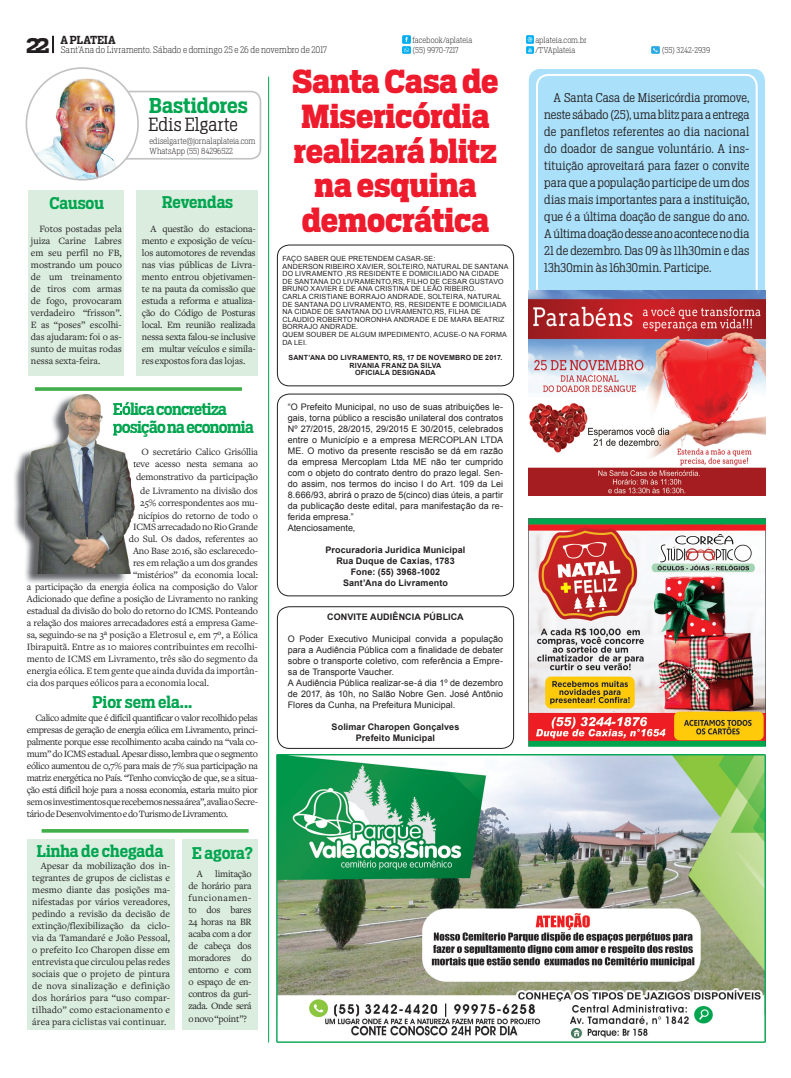
<style>
.page{position:relative;width:791px;height:1078px;background:#fff}
.page>*{position:absolute;margin:0;border:0;box-sizing:border-box;transform-origin:0 0}
.t1{font:900 31.5px/34.6px "Antenna Serif Condensed";color:#ee1b2d;text-align:center}
.t2{font:700 20.3px "Antenna Serif Condensed";color:#00a54f}
.t3{font:300 18px "Antenna Serif Condensed";letter-spacing:.01em;color:#231f20}
.t4{font:700 16px "Antenna Serif Condensed";letter-spacing:-.01em;color:#00a54f}
.t5{font:700 16px/18px "Antenna Serif Condensed";letter-spacing:-.04em;color:#00a54f}
.t6{font:300 12px/17px "Antenna Serif Condensed";letter-spacing:.005em;color:#231f20;text-align:justify}
.t7{font:700 11px "Antenna Serif Condensed";letter-spacing:.005em;color:#231f20}
.t8{font:10px/12px "Freight Text";letter-spacing:-.02em;color:#231f20;text-align:justify}
.t9{font:9px/11px "Arial";letter-spacing:.005em;color:#231f20}
.t10{font:700 9px/11px "Arial";letter-spacing:.01em;color:#231f20;text-align:center}
.t11{font:300 expanded 9px "Antenna Serif Condensed";letter-spacing:.005em;color:#231f20}
.t12{font:300 expanded 8.2px/9.8px "Antenna Serif Condensed";color:#231f20}
.t13{font:300 expanded 8px "Antenna Serif Condensed";letter-spacing:.005em;color:#231f20}
.t14{font:7.1px/7.6px "Arial";letter-spacing:.02em;color:#231f20}
.t15{font:700 7.1px/7.6px "Arial";letter-spacing:.02em;color:#231f20;text-align:center}
.s1{font-family:"Antenna Serif";font-weight:900;font-size:20px}
</style>
<div class="page">
<svg style="left:52px;top:36px;width:2px;height:17px"></svg>
<svg style="left:652px;top:46px;width:7px;height:8px"></svg>
<svg style="left:403px;top:36px;width:7px;height:18px"></svg>
<svg style="left:526px;top:36px;width:8px;height:18px"></svg>
<div style="left:277px;top:606px;width:237px;height:142px;border:1px solid #231f20;border-radius:12px"></div>
<div style="left:277px;top:393px;width:237px;height:203px;border:1px solid #231f20;border-radius:12px"></div>
<div style="left:277px;top:244px;width:237px;height:142px;border:1px solid #231f20;border-radius:12px"></div>
<img style="left:528px;top:518px;width:237px;height:228px">
<img style="left:277px;top:754px;width:488px;height:288px">
<div style="left:108px;top:91px;width:153px;height:68px;border:2px solid #c1c2c4;border-radius:10px"></div>
<div style="left:26px;top:68px;width:112px;height:112px;background:#fff;border-radius:50%"></div>
<img style="left:26px;top:79px;width:95px;height:101px">
<div style="left:26px;top:67px;width:113px;height:113px;border:2px solid #c1c2c4;border-radius:50%"></div>
<hr style="left:268px;top:77px;width:1px;height:965px;background:#00a54f">
<div style="left:182px;top:838px;width:76px;height:190px;background:#daeddf"></div>
<div style="left:27px;top:838px;width:147px;height:190px;background:#daeddf"></div>
<div style="left:136px;top:190px;width:122px;height:185px;background:#daeddf"></div>
<div style="left:28px;top:190px;width:95px;height:185px;background:#daeddf"></div>
<svg style="left:35px;top:387px;width:207px;height:4px"></svg>
<svg style="left:42px;top:829px;width:207px;height:3px"></svg>
<img style="left:14px;top:452px;width:112px;height:131px">
<svg style="left:131px;top:402px;width:4px;height:13px"></svg>
<img style="left:131px;top:467px;width:4px;height:53px">
<img style="left:131px;top:423px;width:4px;height:11px">
<img style="left:25px;top:394px;width:106px;height:180px">
<img style="left:113px;top:402px;width:18px;height:13px">
<img style="left:113px;top:420px;width:18px;height:17px">
<div style="left:529px;top:69px;width:236px;height:221px;background:#aae0f9"></div>
<div style="left:536px;top:74px;width:222px;height:246px;border:2px solid #fff;border-radius:11px"></div>
<img style="left:528px;top:290px;width:237px;height:206px">
<p class="t7" style="left:26px;top:33px;width:92px"><span class="s1">22</span> A PLATEIA</p>
<p class="t13" style="left:412px;top:35px;width:61px">facebook/aplateia</p>
<p class="t13" style="left:535px;top:35px;width:53px">aplateia.com.br</p>
<p class="t11" style="left:61px;top:44px;width:267px">Sant’Ana do Livramento. Sábado e domingo 25 e 26 de novembro de 2017</p>
<p class="t13" style="left:412px;top:45px;width:48px">(55) 9970-7217</p>
<p class="t13" style="left:535px;top:45px;width:42px">/TVAplateia</p>
<p class="t13" style="left:662px;top:45px;width:50px">(55) 3242-2939</p>
<h3 class="t4" style="left:50px;top:192px;width:56px">Causou</h3>
<p class="t8" style="left:31px;top:223px;width:92px;text-indent:9px">Fotos postadas pela juiza Carine Labres em seu perfil no FB, mostrando um pouco de um treinamento de tiros com armas de fogo, provocaram verdadeiro “frisson”.<br>E as “poses” escolhi&shy;das ajudaram: foi o as&shy;sunto de muitas rodas nessa sexta-feira.</p>
<h2 class="t2" style="left:149px;top:92px;width:100px">Bastidores</h2>
<h3 class="t3" style="left:149px;top:113px;width:91px">Edis Elgarte</h3>
<p class="t12" style="left:149px;top:136px;width:107px">ediselgarte@jornalaplateia.com<br>WhatsApp (55) 84296522</p>
<h3 class="t4" style="left:162px;top:192px;width:73px">Revendas</h3>
<p class="t8" style="left:142px;top:223px;width:115px;text-indent:8px">A questão do estaciona&shy;mento e exposição de veícu&shy;los automotores de revendas nas vias públicas de Livra&shy;mento entrou objetivamen&shy;te na pauta da comissão que estuda a reforma e atualiza&shy;ção do Código de Posturas local. Em reunião realizada nessa sexta falou-se inclusive em multar veículos e simila&shy;res expostos fora das lojas.</p>
<h3 class="t5" style="left:113px;top:400px;width:142px">Eólica concretiza posição na economia</h3>
<p class="t8" style="left:133px;top:446px;width:126px;text-align:right">O secretário Calico Grisóllia teve acesso nesta semana ao</p>
<p class="t8" style="left:136px;top:470px;width:123px;line-height:13.5px;text-align:center">demonstrativo da participação de Livramento na divisão dos</p>
<p class="t8" style="left:138px;top:495px;width:121px;line-height:13.5px">25% correspondentes aos mu&shy;nicípios do retorno de todo o</p>
<p class="t8" style="left:129px;top:521px;width:130px;text-align:center">ICMS arrecadado no Rio Grande do Sul. Os dados, referentes ao<br>Ano Base 2016, são esclarecedo&shy;res em relação a um dos grandes “mistérios” da economia local:</p>
<p class="t8" style="left:27px;top:580px;width:233px">a participação da energia éolica na composição do Valor Adicionado que define a posição de Livramento no ranking estadual da divisão do bolo do retorno do ICMS. Ponteando a relação dos maiores arrecadadores está a empresa Game&shy;sa, seguindo-se na 3ª posição a Eletrosul e, em 7º, a Eólica Ibirapuitã. Entre as 10 maiores contribuintes em recolhi&shy;mento de ICMS em Livramento, três são do segmento da energia eólica. E tem gente que ainda duvida da importân&shy;cia dos parques eólicos para a economia local.</p>
<h3 class="t4" style="left:93px;top:691px;width:101px">Pior sem ela...</h3>
<p class="t8" style="left:27px;top:711px;width:233px;text-indent:9px">Calico admite que é difícil quantificar o valor recolhido pelas empresas de geração de energia eólica em Livramento, princi&shy;palmente porque esse recolhimento acaba caindo na “vala co&shy;mum” do ICMS estadual. Apesar disso, lembra que o segmento eólico aumentou de 0,7% para mais de 7% sua participação na matriz energética no País. “Tenho convicção de que, se a situa&shy;ção está dificil hoje para a nossa economia, estaria muito pior sem os investimentos que recebemos nessa área”, avalia o Secre&shy;tário de Desenvolvimento e do Turismo de Livramento.</p>
<h3 class="t4" style="left:37px;top:840px;width:128px">Linha de chegada</h3>
<h3 class="t4" style="left:192px;top:842px;width:63px">E agora?</h3>
<p class="t8" style="left:32px;top:859px;width:139px;text-indent:8px">Apesar da mobilização dos in&shy;tegrantes de grupos de ciclistas e mesmo diante das posições ma&shy;nifestadas por vários vereadores, pedindo a revisão da decisão de extinção/flexibilização da ciclo&shy;via da Tamandaré e João Pessoal, o prefeito Ico Charopen disse em entrevista que circulou pelas redes sociais que o projeto de pintura de nova sinalização e definição dos horários para “uso compar&shy;tilhado” como estacionamento e área para ciclistas vai continuar.</p>
<p class="t8" style="left:188px;top:868px;width:65px;text-indent:8px">A limitação de horário para funcionamen&shy;to dos bares 24 horas na BR acaba com a dor de cabeça dos moradores do entorno e com o espaço de en&shy;contros da guri&shy;zada. Onde será o novo “point”?</p>
<h1 class="t1" style="left:292px;top:64px;width:207px">Santa Casa de<br>Misericórdia realizará blitz na esquina democrática</h1>
<p class="t14" style="left:282px;top:254px;width:228px">FAÇO SABER QUE PRETENDEM CASAR-SE:<br>ANDERSON RIBEIRO XAVIER, SOLTEIRO, NATURAL DE SANTANA DO LIVRAMENTO ,RS RESIDENTE E DOMICILIADO NA CIDADE DE SANTANA DO LIVRAMENTO,RS, FILHO DE CESAR GUSTAVO BRUNO XAVIER E DE ANA CRISTINA DE LEÃO RIBEIRO.<br>CARLA CRISTIANE BORRAJO ANDRADE, SOLTEIRA, NATURAL DE SANTANA DO LIVRAMENTO, RS, RESIDENTE E DOMICILIADA NA CIDADE DE SANTANA DO LIVRAMENTO,RS, FILHA DE CLAUDIO ROBERTO NORONHA ANDRADE E DE MARA BEATRIZ BORRAJO ANDRADE.<br>QUEM SOUBER DE ALGUM IMPEDIMENTO, ACUSE-O NA FORMA DA LEI.</p>
<p class="t15" style="left:288px;top:354px;width:215px">SANT’ANA DO LIVRAMENTO, RS, 17 DE NOVEMBRO DE 2017.<br>RIVANIA FRANZ DA SILVA<br>OFICIALA DESIGNADA</p>
<p class="t9" style="left:288px;top:401px;width:217px">“O Prefeito Municipal, no uso de suas atribuições le&shy;gais, torna público a rescisão unilateral dos contratos Nº 27/2015, 28/2015, 29/2015 E 30/2015, celebrados entre o Município e a empresa MERCOPLAN LTDA ME. O motivo da presente rescisão se dá em razão da empresa Mercoplam Ltda ME não ter cumprido com o objeto do contrato dentro do prazo legal. Sen&shy;do assim, nos termos do inciso I do Art. 109 da Lei 8.666/93, abrirá o prazo de 5(cinco) dias úteis, a partir da publicação deste edital, para manifestação da re&shy;ferida empresa.”<br>Atenciosamente,</p>
<p class="t10" style="left:325px;top:544px;width:141px">Procuradoria Juridica Municipal<br>Rua Duque de Caxias, 1783<br>Fone: (55) 3968-1002<br>Sant’Ana do Livramento</p>
<p class="t10" style="left:327px;top:611px;width:138px">CONVITE AUDIÊNCIA PÚBLICA</p>
<p class="t9" style="left:288px;top:633px;width:217px">O Poder Executivo Municipal convida a população para a Audiência Pública com a finalidade de debater sobre o transporte coletivo, com referência a Empre&shy;sa de Transporte Vaucher.<br>A Audiência Pública realizar-se-á dia 1º de dezembro de 2017, às 10h, no Salão Nobre Gen. José Antônio Flores da Cunha, na Prefeitura Municipal.</p>
<p class="t10" style="left:332px;top:721px;width:129px">Solimar Charopen Gonçalves<br>Prefeito Municipal</p>
<p class="t6" style="left:544px;top:88px;width:207px;text-indent:9px">A Santa Casa de Misericórdia promove, neste sábado (25), uma blitz para a entrega de panfletos referentes ao dia nacional do doador de sangue voluntário. A ins&shy;tituição aproveitará para fazer o convite para que a população participe de um dos dias mais importantes para a instituição, que é a última doação de sangue do ano.<br>A última doação desse ano acontece no dia 21 de dezembro. Das 09 às 11h30min e das 13h30min às 16h30min. Participe.</p>
</div>
